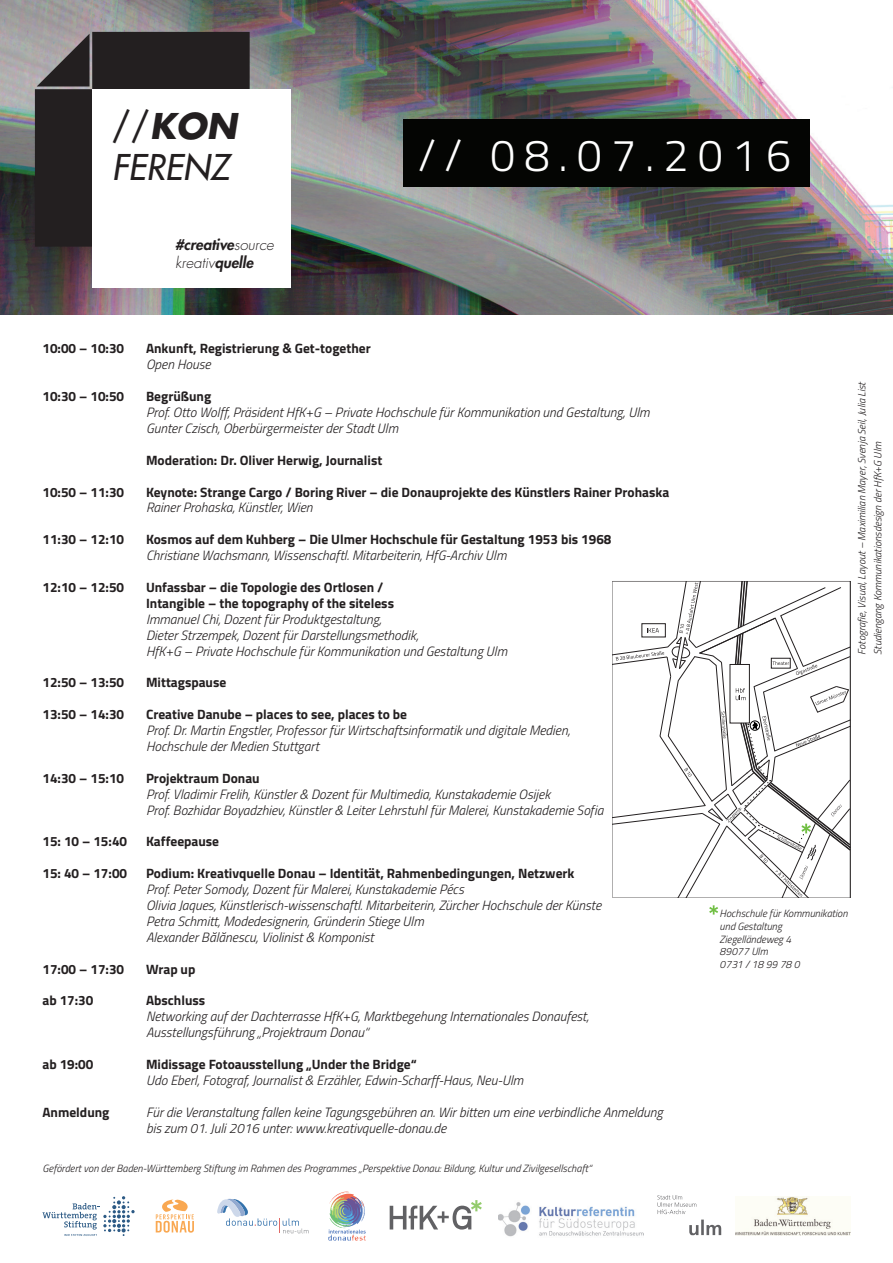
<style>
.page{position:relative;width:893px;height:1263px;background:#fff}
.page>*{position:absolute;margin:0;border:0;box-sizing:border-box;transform-origin:0 0}
.t1{font:300 45px "Titillium Web";letter-spacing:.2em;color:#fff}
.t2{font:italic 500 34.5px/41.4px "Futura Std";color:#231f20}
.t3{font:italic 800 14.85px/17.9px "Futura Std";color:#231f20}
.t4{font:italic 300 13.5px/15.9px "Titillium Web";color:#231f20}
.t5{font:700 13.5px/15.9px "Titillium Web";color:#231f20}
.t6{font:italic 300 10.5px/12.6px "Titillium Web";color:#231f20}
.s1{font-style:normal}
.s2{font-weight:700}
.s3{font-weight:300}
</style>
<div class="page">
<img style="left:0;top:0;width:893px;height:315px">
<img style="left:735px;top:1197px;width:115px;height:38px">
<svg style="left:156px;top:1199px;width:38px;height:34px"></svg>
<img style="left:498px;top:1202px;width:146px;height:35px">
<svg style="left:329px;top:1229px;width:37px;height:4px"></svg>
<svg style="left:657px;top:1195px;width:64px;height:40px"></svg>
<svg style="left:43px;top:1196px;width:92px;height:40px"></svg>
<svg style="left:217px;top:1199px;width:92px;height:34px"></svg>
<svg style="left:390px;top:1200px;width:92px;height:29px"></svg>
<div style="left:403px;top:120px;width:406px;height:67px;background:#040503"></div>
<svg style="left:35px;top:32px;width:215px;height:215px;background:#302c2d"></svg>
<div style="left:92px;top:89px;width:198px;height:198px;background:#fff"></div>
<svg style="left:612px;top:581px;width:238px;height:317px"></svg>
<svg style="left:709px;top:905px;width:9px;height:9px"></svg>
<img style="left:329px;top:1191px;width:36px;height:36px">
<h2 class="t2" style="left:112px;top:106px;width:127px"><span class="s1">//</span><span class="s2">KON<br></span>FERENZ</h2>
<p class="t3" style="left:175px;top:236px;width:100px">#creative<span class="s3">source kreativ</span>quelle</p>
<h1 class="t1" style="left:418px;top:123px;width:375px">// 08.07.2016</h1>
<p class="t5" style="left:43px;top:340px;width:83px">10:00 – 10:30</p>
<p class="t5" style="left:146px;top:340px;width:226px">Ankunft, Registrierung &amp; Get-together</p>
<p class="t4" style="left:146px;top:356px;width:66px">Open House</p>
<p class="t5" style="left:43px;top:388px;width:83px">10:30 – 10:50</p>
<p class="t5" style="left:146px;top:388px;width:67px">Begrüßung</p>
<p class="t4" style="left:146px;top:404px;width:505px">Prof. Otto Wolff, Präsident HfK+G – Private Hochschule für Kommunikation und Gestaltung, Ulm<br>Gunter Czisch, Oberbürgermeister der Stadt Ulm</p>
<p class="t5" style="left:146px;top:451px;width:238px">Moderation: Dr. Oliver Herwig, Journalist</p>
<p class="t5" style="left:43px;top:483px;width:83px">10:50 – 11:30</p>
<p class="t5" style="left:146px;top:483px;width:525px">Keynote: Strange Cargo / Boring River – die Donauprojekte des Künstlers Rainer Prohaska</p>
<p class="t4" style="left:146px;top:499px;width:168px">Rainer Prohaska, Künstler, Wien</p>
<p class="t5" style="left:43px;top:531px;width:83px">11:30 – 12:10</p>
<p class="t5" style="left:146px;top:531px;width:467px">Kosmos auf dem Kuhberg – Die Ulmer Hochschule für Gestaltung 1953 bis 1968</p>
<p class="t4" style="left:146px;top:547px;width:362px">Christiane Wachsmann, Wissenschaftl. Mitarbeiterin, HfG-Archiv Ulm</p>
<p class="t5" style="left:43px;top:579px;width:83px">12:10 – 12:50</p>
<p class="t5" style="left:146px;top:579px;width:249px">Unfassbar – die Topologie des Ortlosen /<br>Intangible – the topography of the siteless</p>
<p class="t4" style="left:146px;top:610px;width:363px">Immanuel Chi, Dozent für Produktgestaltung,<br>Dieter Strzempek, Dozent für Darstellungsmethodik,<br>HfK+G – Private Hochschule für Kommunikation und Gestaltung Ulm</p>
<p class="t5" style="left:43px;top:674px;width:83px">12:50 – 13:50</p>
<p class="t5" style="left:146px;top:674px;width:82px">Mittagspause</p>
<p class="t5" style="left:43px;top:706px;width:83px">13:50 – 14:30</p>
<p class="t5" style="left:146px;top:706px;width:263px">Creative Danube – places to see, places to be</p>
<p class="t4" style="left:146px;top:722px;width:426px">Prof. Dr. Martin Engstler, Professor für Wirtschaftsinformatik und digitale Medien,<br>Hochschule der Medien Stuttgart</p>
<p class="t5" style="left:43px;top:769px;width:83px">14:30 – 15:10</p>
<p class="t5" style="left:146px;top:769px;width:115px">Projektraum Donau</p>
<p class="t4" style="left:146px;top:785px;width:459px">Prof. Vladimir Frelih, Künstler &amp; Dozent für Multimedia, Kunstakademie Osijek<br>Prof. Bozhidar Boyadzhiev, Künstler &amp; Leiter Lehrstuhl für Malerei, Kunstakademie Sofia</p>
<p class="t5" style="left:43px;top:833px;width:86px">15: 10 – 15:40</p>
<p class="t5" style="left:146px;top:833px;width:75px">Kaffeepause</p>
<p class="t5" style="left:43px;top:865px;width:86px">15: 40 – 17:00</p>
<p class="t5" style="left:146px;top:865px;width:430px">Podium: Kreativquelle Donau – Identität, Rahmenbedingungen, Netzwerk</p>
<p class="t4" style="left:146px;top:881px;width:457px">Prof. Peter Somody, Dozent für Malerei, Kunstakademie Pécs<br>Olivia Jaques, Künstlerisch-wissenschaftl. Mitarbeiterin, Zürcher Hochschule der Künste Petra Schmitt, Modedesignerin, Gründerin Stiege Ulm<br>Alexander Bălănescu, Violinist &amp; Komponist</p>
<p class="t5" style="left:43px;top:960px;width:83px">17:00 – 17:30</p>
<p class="t5" style="left:146px;top:960px;width:51px">Wrap up</p>
<p class="t5" style="left:43px;top:992px;width:52px">ab 17:30</p>
<p class="t5" style="left:146px;top:992px;width:61px">Abschluss</p>
<p class="t4" style="left:146px;top:1008px;width:444px">Networking auf der Dachterrasse HfK+G, Marktbegehung Internationales Donaufest,<br>Ausstellungsführung „Projektraum Donau“</p>
<p class="t5" style="left:43px;top:1056px;width:52px">ab 19:00</p>
<p class="t5" style="left:146px;top:1056px;width:272px">Midissage Fotoausstellung „Under the Bridge“</p>
<p class="t4" style="left:146px;top:1072px;width:379px">Udo Eberl, Fotograf, Journalist &amp; Erzähler, Edwin-Scharff-Haus, Neu-Ulm</p>
<p class="t5" style="left:43px;top:1103px;width:69px">Anmeldung</p>
<p class="t4" style="left:146px;top:1103px;width:518px">Für die Veranstaltung fallen keine Tagungsgebühren an. Wir bitten um eine verbindliche Anmeldung bis zum 01. Juli 2016 unter: www.kreativquelle-donau.de</p>
<p class="t6" style="left:43px;top:1162px;width:551px">Gefördert von der Baden-Württemberg Stiftung im Rahmen des Programmes „Perspektive Donau: Bildung, Kultur und Zivilgesellschaft“</p>
<p class="t6" style="left:853px;top:655px;width:275px;line-height:15.9px;rotate:-90deg">Fotografie, Visual, Layout – Maximilian Mayer, Svenja Seil, Julia List<br>Studiengang Kommunikationsdesign der HfK+G Ulm</p>
<p class="t6" style="left:720px;top:907px;width:129px">Hochschule für Kommunikation und Gestaltung<br>Ziegelländeweg 4<br>89077 Ulm<br>0731 / 18 99 78 0</p>
</div>
